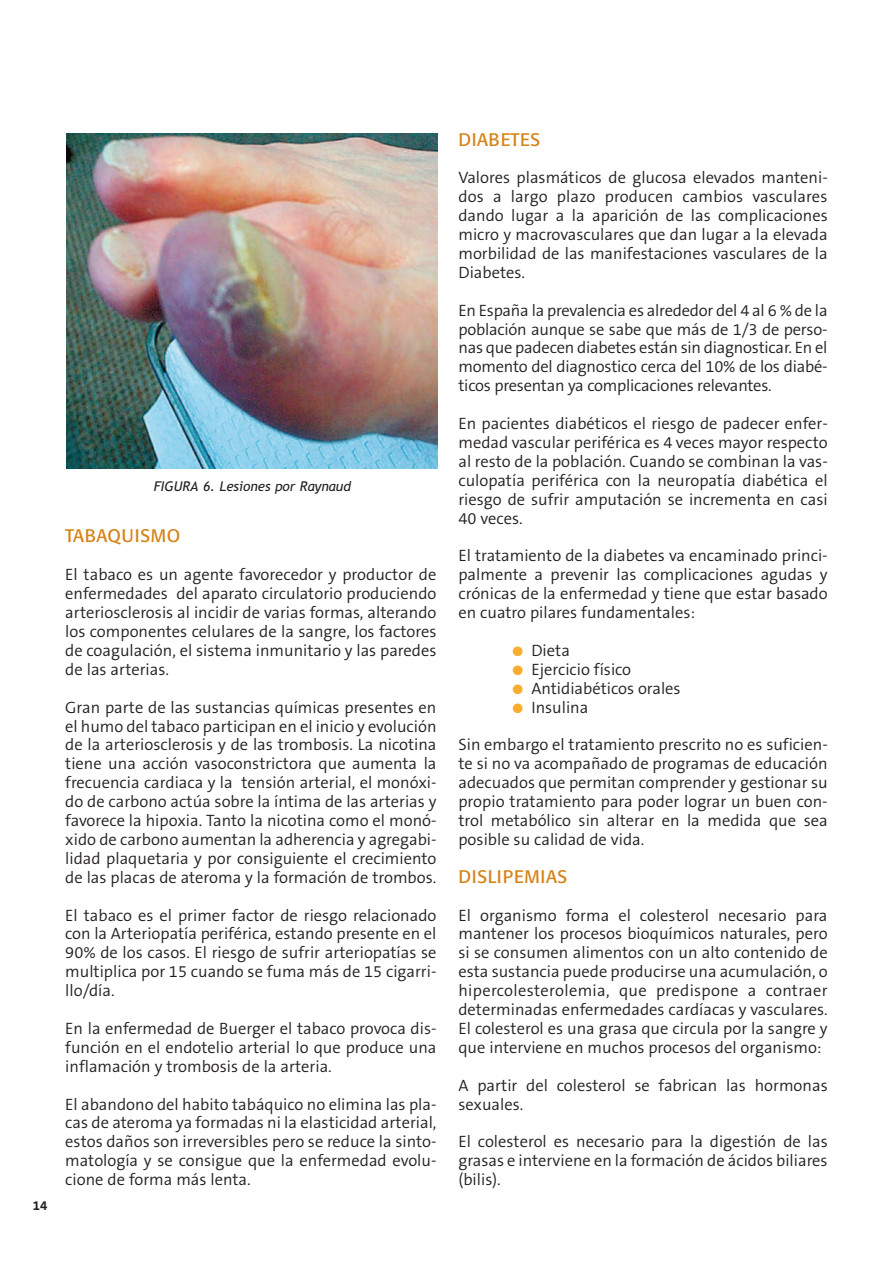
<style>
.page{position:relative;width:893px;height:1263px;background:#fff}
.page>*{position:absolute;margin:0;border:0;box-sizing:border-box;transform-origin:0 0}
.t1{font:18px "Formata";letter-spacing:.03em;color:#d68317}
.t2{font:300 16.5px/18.9px "The Sans B4";color:#231f20;text-align:justify}
.t3{font:italic 13.5px "Trebuchet MS";color:#231f20}
.t4{font:700 13.2px "The Sans B7";color:#231f20}
.s1{color:#f8ae2c}
</style>
<div class="page">
<img style="left:67px;top:133px;width:371px;height:335px">
<p class="t4" style="left:33px;top:1199px;width:16px">14</p>
<p class="t3" style="left:154px;top:479px;width:199px">FIGURA 6. Lesiones por Raynaud</p>
<p class="t1" style="left:65px;top:528px;width:117px">TABAQUISMO</p>
<p class="t2" style="left:65px;top:566px;width:373px">El tabaco es un agente favorecedor y productor de enfermedades del aparato circulatorio produciendo arteriosclerosis al incidir de varias formas, alterando los componentes celulares de la sangre, los factores de coagulación, el sistema inmunitario y las paredes de las arterias.</p>
<p class="t2" style="left:65px;top:698px;width:373px">Gran parte de las sustancias químicas presentes en el humo del tabaco participan en el inicio y evolución de la arteriosclerosis y de las trombosis. La nicotina tiene una acción vasoconstrictora que aumenta la frecuencia cardiaca y la tensión arterial, el monóxi&shy;do de carbono actúa sobre la íntima de las arterias y favorece la hipoxia. Tanto la nicotina como el monó&shy;xido de carbono aumentan la adherencia y agregabi&shy;lidad plaquetaria y por consiguiente el crecimiento de las placas de ateroma y la formación de trombos.</p>
<p class="t2" style="left:65px;top:906px;width:373px">El tabaco es el primer factor de riesgo relacionado con la Arteriopatía periférica, estando presente en el 90% de los casos. El riesgo de sufrir arteriopatías se multiplica por 15 cuando se fuma más de 15 cigarri&shy;llo/día.</p>
<p class="t2" style="left:65px;top:1019px;width:373px">En la enfermedad de Buerger el tabaco provoca dis&shy;función en el endotelio arterial lo que produce una inflamación y trombosis de la arteria.</p>
<p class="t2" style="left:65px;top:1095px;width:373px">El abandono del habito tabáquico no elimina las pla&shy;cas de ateroma ya formadas ni la elasticidad arterial, estos daños son irreversibles pero se reduce la sinto&shy;matología y se consigue que la enfermedad evolu&shy;cione de forma más lenta.</p>
<p class="t1" style="left:458px;top:132px;width:83px">DIABETES</p>
<p class="t2" style="left:458px;top:169px;width:371px">Valores plasmáticos de glucosa elevados manteni&shy;dos a largo plazo producen cambios vasculares dando lugar a la aparición de las complicaciones micro y macrovasculares que dan lugar a la elevada morbilidad de las manifestaciones vasculares de la Diabetes.</p>
<p class="t2" style="left:458px;top:301px;width:371px">En España la prevalencia es alrededor del 4 al 6 % de la población aunque se sabe que más de 1/3 de perso&shy;nas que padecen diabetes están sin diagnosticar. En el momento del diagnostico cerca del 10% de los diabé&shy;ticos presentan ya complicaciones relevantes.</p>
<p class="t2" style="left:458px;top:415px;width:371px">En pacientes diabéticos el riesgo de padecer enfer&shy;medad vascular periférica es 4 veces mayor respecto al resto de la población. Cuando se combinan la vas&shy;culopatía periférica con la neuropatía diabética el riesgo de sufrir amputación se incrementa en casi 40 veces.</p>
<p class="t2" style="left:458px;top:547px;width:371px">El tratamiento de la diabetes va encaminado princi&shy;palmente a prevenir las complicaciones agudas y crónicas de la enfermedad y tiene que estar basado en cuatro pilares fundamentales:</p>
<p class="t2" style="left:512px;top:641px;width:59px"><span class="s1">●</span> Dieta</p>
<p class="t2" style="left:512px;top:660px;width:120px"><span class="s1">●</span> Ejercicio físico</p>
<p class="t2" style="left:512px;top:679px;width:170px"><span class="s1">●</span> Antidiabéticos orales</p>
<p class="t2" style="left:512px;top:698px;width:77px"><span class="s1">●</span> Insulina</p>
<p class="t2" style="left:458px;top:736px;width:371px">Sin embargo el tratamiento prescrito no es suficien&shy;te si no va acompañado de programas de educación adecuados que permitan comprender y gestionar su propio tratamiento para poder lograr un buen con&shy;trol metabólico sin alterar en la medida que sea posible su calidad de vida.</p>
<p class="t1" style="left:458px;top:869px;width:110px">DISLIPEMIAS</p>
<p class="t2" style="left:458px;top:906px;width:371px">El organismo forma el colesterol necesario para mantener los procesos bioquímicos naturales, pero si se consumen alimentos con un alto contenido de esta sustancia puede producirse una acumulación, o hipercolesterolemia, que predispone a contraer determinadas enfermedades cardíacas y vasculares.<br>El colesterol es una grasa que circula por la sangre y que interviene en muchos procesos del organismo:</p>
<p class="t2" style="left:458px;top:1076px;width:371px">A partir del colesterol se fabrican las hormonas sexuales.</p>
<p class="t2" style="left:458px;top:1133px;width:371px">El colesterol es necesario para la digestión de las grasas e interviene en la formación de ácidos biliares (bilis).</p>
</div>
